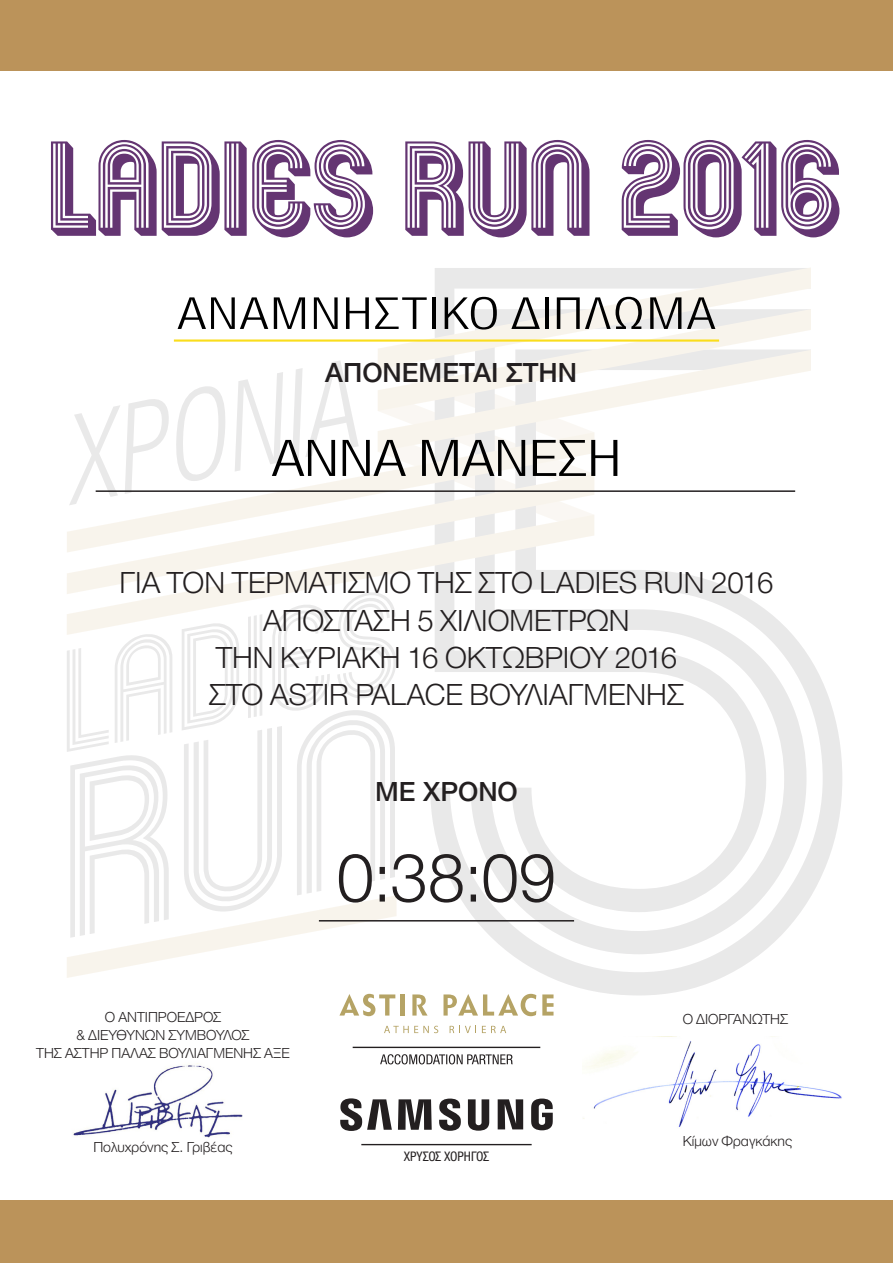
<style>
.page{position:relative;width:893px;height:1263px;background:#fff}
.page>*{position:absolute;margin:0;border:0;box-sizing:border-box;transform-origin:0 0}
.t1{font:115.35px "Mexcellent 3 D";color:#643572}
.t2{font:300 72px "Lib Helvetica";color:#231f20}
.t3{font:54.15px "Lib Helvetica Light Cond";color:#000;scale:1.28 1}
.t4{font:47.4px "Lib Helvetica Light Cond";letter-spacing:.03em;color:#000;scale:1.28 1}
.t5{font:300 31.5px/37.5px "Lib Helvetica";color:#231f20;text-align:center}
.t6{font:500 28.5px "Lib Helvetica";color:#231f20}
.t7{font:300 15px/18px "Lib Helvetica";color:#231f20;text-align:center}
.t8{font:14.1px "Lib Helvetica Condensed";color:#231f20}
</style>
<div class="page">
<svg style="left:430px;top:661px;width:412px;height:334px"></svg>
<svg style="left:435px;top:635px;width:36px;height:277px"></svg>
<svg style="left:471px;top:570px;width:340px;height:384px"></svg>
<svg style="left:378px;top:268px;width:433px;height:224px"></svg>
<svg style="left:376px;top:432px;width:218px;height:42px;fill:#f8f4ec"></svg>
<svg style="left:159px;top:474px;width:435px;height:41px;fill:#f8f4ec"></svg>
<svg style="left:67px;top:515px;width:527px;height:120px"></svg>
<svg style="left:67px;top:592px;width:330px;height:386px"></svg>
<svg style="left:69px;top:399px;width:100px;height:106px"></svg>
<svg style="left:175px;top:386px;width:51px;height:98px"></svg>
<svg style="left:235px;top:372px;width:48px;height:99px"></svg>
<svg style="left:292px;top:361px;width:67px;height:99px"></svg>
<hr style="left:174px;top:339px;width:545px;height:3px;background:#fadd1c">
<div style="left:0;top:0;width:893px;height:70px;background:#bb935a"></div>
<hr style="left:96px;top:490px;width:699px;height:2px;background:#231f20">
<div style="left:0;top:1200px;width:893px;height:63px;background:#bb935a"></div>
<img style="left:583px;top:1036px;width:259px;height:91px">
<svg style="left:340px;top:1098px;width:213px;height:33px"></svg>
<hr style="left:361px;top:1144px;width:171px;height:1px;background:#231f20">
<hr style="left:353px;top:1047px;width:187px;height:1px;background:#231f20">
<svg style="left:380px;top:1054px;width:133px;height:10px"></svg>
<svg style="left:339px;top:994px;width:56px;height:22px"></svg>
<hr style="left:401px;top:994px;width:4px;height:21px;background:#b5a365">
<svg style="left:412px;top:994px;width:15px;height:21px"></svg>
<svg style="left:443px;top:994px;width:93px;height:22px"></svg>
<svg style="left:542px;top:994px;width:11px;height:21px"></svg>
<svg style="left:384px;top:1026px;width:54px;height:7px"></svg>
<svg style="left:450px;top:1026px;width:26px;height:7px"></svg>
<svg style="left:482px;top:1026px;width:24px;height:7px"></svg>
<hr style="left:319px;top:920px;width:255px;height:1px;background:#231f20">
<img style="left:73px;top:1063px;width:170px;height:75px">
<h1 class="t1" style="left:45px;top:118px;width:795px">LADIES RUN 2016</h1>
<h3 class="t4" style="left:178px;top:288px;width:422px">ΑΝΑΜΝΗΣΤΙΚΟ ΔΙΠΛΩΜΑ</h3>
<p class="t6" style="left:325px;top:356px;width:253px">ΑΠΟΝΕΜΕΤΑΙ ΣΤΗΝ</p>
<h3 class="t3" style="left:272px;top:429px;width:274px">ΑΝΝΑ ΜΑΝΕΣΗ</h3>
<p class="t5" style="left:119px;top:563px;width:656px">ΓΙΑ ΤΟΝ ΤΕΡΜΑΤΙΣΜΟ ΤΗΣ ΣΤΟ LADIES RUN 2016<br>ΑΠΟΣΤΑΣΗ 5 ΧΙΛΙΟΜΕΤΡΩΝ<br>ΤΗΝ ΚΥΡΙΑΚΗ 16 OKTΩΒΡΙΟΥ 2016<br>ΣΤΟ ASTIR PALACE ΒΟΥΛΙΑΓΜΕΝΗΣ</p>
<p class="t6" style="left:375px;top:776px;width:144px">ΜΕ ΧΡΟΝΟ</p>
<p class="t7" style="left:36px;top:1007px;width:255px">Ο ΑΝΤΙΠΡΌΕΔΡΟΣ<br>&amp; ΔΙΕΥΘΎΝΩΝ ΣΎΜΒΟΥΛΟΣ<br>ΤΗΣ ΑΣΤΉΡ ΠΆΛΑΣ ΒΟΥΛΙΑΓΜΈΝΗΣ ΑΞΕ</p>
<p class="t7" style="left:93px;top:1138px;width:141px">Πολυχρόνης Σ. Γριβέας</p>
<h2 class="t2" style="left:337px;top:836px;width:221px">0:38:09</h2>
<p class="t8" style="left:404px;top:1149px;width:87px">ΧΡΥΣΟΣ ΧΟΡΗΓΟΣ</p>
<p class="t7" style="left:683px;top:1010px;width:107px">Ο ΔΙΟΡΓΑΝΩΤΗΣ</p>
<p class="t7" style="left:683px;top:1131px;width:111px">Kίμων Φραγκάκης</p>
</div>
